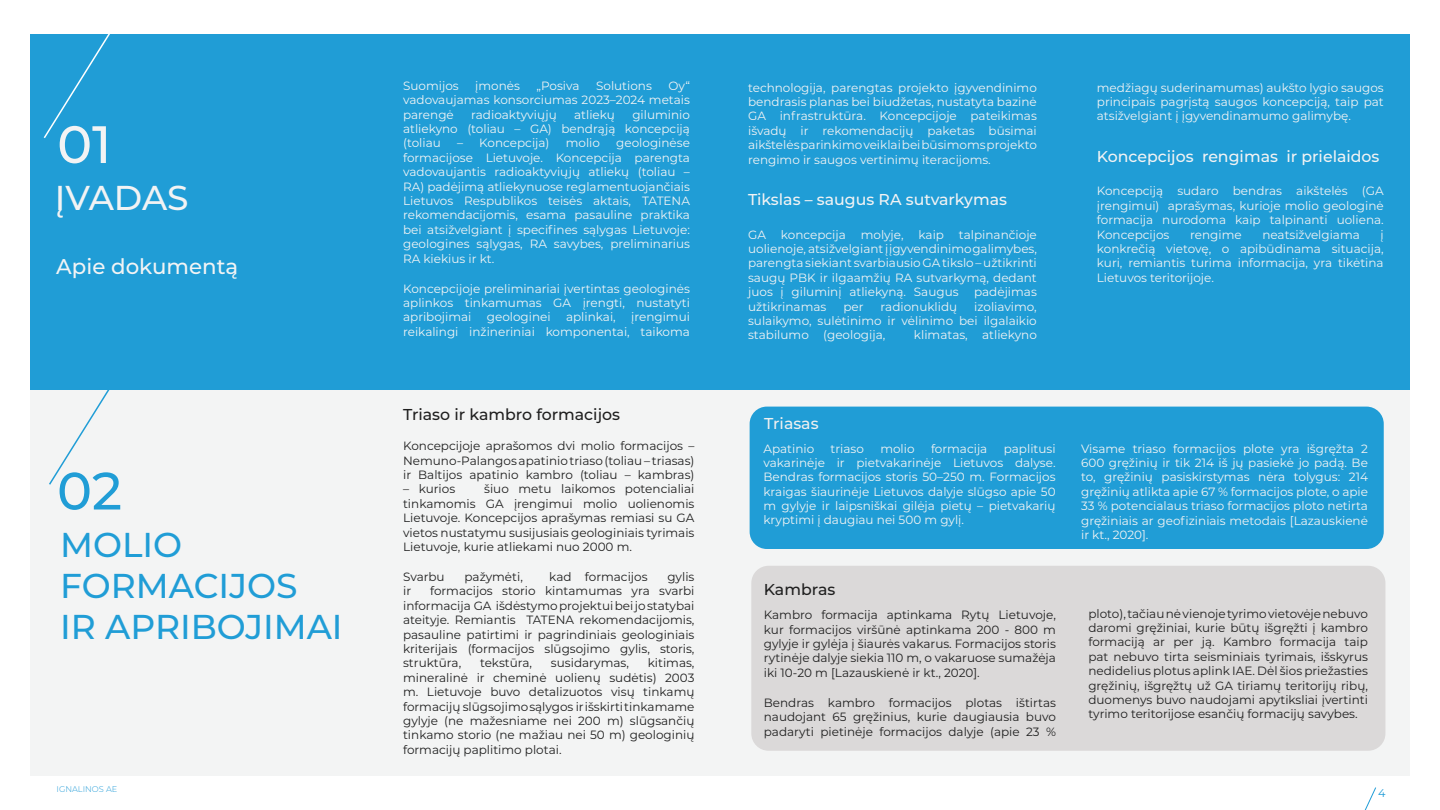
<style>
.page{position:relative;width:1440px;height:810px;background:#fff}
.page>*{position:absolute;margin:0;border:0;box-sizing:border-box;transform-origin:0 0}
.t1{font:500 52.5px "Montserrat";color:#f2f3f4}
.t2{font:500 52.5px "Montserrat";color:#209dd6}
.t3{font:500 34.5px/41.4px "Montserrat";color:#209dd6}
.t4{font:500 34.5px "Montserrat";letter-spacing:-.005em;color:#f2f3f4}
.t5{font:500 21.3px "Montserrat";color:#f2f4f5}
.t6{font:500 15.75px "Montserrat";color:#f2f3f4}
.t7{font:500 15.75px "Montserrat";color:#1f1f1f}
.t8{font:500 15.75px "Montserrat";color:#f0f0f0}
.t9{font:12px/14.4px "Montserrat";color:#1f1f1f;text-align:justify}
.t10{font:12px/14.4px "Montserrat";color:#f2f3f4;text-align:justify}
.t11{font:12px/14.4px "Montserrat";color:#f2f4f5;text-align:justify}
.t12{font:12px/14.4px "Montserrat";color:#f3f4f4;text-align:justify}
.t13{font:11.25px "Montserrat";color:#1f9cd7}
.t14{font:300 8.25px "Montserrat";color:#239cd8}
</style>
<div class="page">
<div style="left:30px;top:34px;width:1380px;height:371px;background:#209dd6"></div>
<svg style="left:43px;top:34px;width:67px;height:104px"></svg>
<div style="left:30px;top:390px;width:1380px;height:385px;background:#f3f4f4"></div>
<div style="left:750px;top:407px;width:634px;height:142px;background:#209dd6;border-radius:17px"></div>
<div style="left:751px;top:566px;width:634px;height:185px;background:#dbd9d9;border-radius:17px"></div>
<svg style="left:1364px;top:787px;width:12px;height:23px"></svg>
<svg style="left:49px;top:390px;width:61px;height:95px"></svg>
<h1 class="t1" style="left:57px;top:108px;width:56px">01</h1>
<h2 class="t4" style="left:55px;top:174px;width:135px">ĮVADAS</h2>
<h3 class="t5" style="left:56px;top:252px;width:184px">Apie dokumentą</h3>
<h1 class="t2" style="left:57px;top:454px;width:66px">02</h1>
<h2 class="t3" style="left:60px;top:522px;width:284px">MOLIO<br>FORMACIJOS<br>IR APRIBOJIMAI</h2>
<p class="t11" style="left:403px;top:78px;width:288px;text-indent:265px">Oy“ vadovaujamas konsorciumas 2023–2024 metais parengė</p>
<p class="t11" style="left:403px;top:78px;width:57px">Suomijos</p>
<p class="t11" style="left:475px;top:78px;width:46px">įmonės</p>
<p class="t11" style="left:537px;top:78px;width:45px">„Posiva</p>
<p class="t11" style="left:596px;top:78px;width:57px">Solutions</p>
<p class="t11" style="left:403px;top:107px;width:288px;text-indent:229px">giluminio atliekyno (toliau – GA) bendrąją koncepciją (toliau</p>
<p class="t11" style="left:471px;top:107px;width:87px">radioaktyviųjų</p>
<p class="t11" style="left:574px;top:107px;width:42px">atliekų</p>
<p class="t11" style="left:403px;top:135px;width:288px;text-indent:213px">geologinėse formacijose Lietuvoje. Koncepcija parengta vadovaujantis radioaktyviųjų atliekų (toliau – RA) padėjimą atliekynuose reglamentuojančiais Lietuvos Respublikos teisės aktais, TATENA rekomendacijomis, esama pasauline praktika bei atsižvelgiant į specifines sąlygas Lietuvoje: geologines sąlygas, RA savybes, preliminarius RA kiekius ir kt.</p>
<p class="t11" style="left:403px;top:281px;width:288px">Koncepcijoje preliminariai įvertintas geologinės aplinkos tinkamumas GA įrengti, nustatyti apribojimai</p>
<p class="t11" style="left:457px;top:135px;width:94px">– Koncepcija)</p>
<p class="t11" style="left:566px;top:135px;width:36px">molio</p>
<p class="t11" style="left:403px;top:309px;width:288px;text-align:right">įrengimui<br>reikalingi inžineriniai komponentai, taikoma</p>
<p class="t11" style="left:487px;top:309px;width:65px">geologinei</p>
<p class="t11" style="left:566px;top:309px;width:51px">aplinkai,</p>
<h3 class="t7" style="left:403px;top:404px;width:218px">Triaso ir kambro formacijos</h3>
<p class="t9" style="left:403px;top:438px;width:293px">Koncepcijoje aprašomos dvi molio formacijos – Nemuno-Palangos apatinio triaso (toliau – triasas) ir Baltijos apatinio kambro (toliau – kambras)</p>
<p class="t9" style="left:403px;top:482px;width:54px">– kurios</p>
<p class="t9" style="left:403px;top:482px;width:293px;text-indent:81px">šiuo metu laikomos potencialiai tinkamomis GA įrengimui molio uolienomis Lietuvoje. Koncepcijos aprašymas remiasi su GA vietos nustatymu susijusiais geologiniais tyrimais Lietuvoje, kurie atliekami nuo 2000 m.</p>
<p class="t9" style="left:403px;top:569px;width:43px">Svarbu</p>
<p class="t9" style="left:465px;top:569px;width:60px">pažymėti,</p>
<p class="t9" style="left:549px;top:569px;width:100px">kad formacijos</p>
<p class="t9" style="left:667px;top:569px;width:29px">gylis</p>
<p class="t9" style="left:403px;top:584px;width:10px">ir</p>
<p class="t9" style="left:403px;top:584px;width:293px;text-indent:27px">formacijos storio kintamumas yra svarbi informacija GA išdėstymo projektui bei jo statybai ateityje. Remiantis TATENA rekomendacijomis, pasauline patirtimi ir pagrindiniais geologiniais kriterijais (formacijos slūgsojimo gylis, storis, struktūra,</p>
<p class="t9" style="left:403px;top:656px;width:293px;text-indent:245px">kitimas, mineralinė ir cheminė uolienų sudėtis) 2003 m. Lietuvoje buvo detalizuotos visų tinkamų formacijų slūgsojimo sąlygos ir išskirti tinkamame gylyje (ne mažesniame nei 200 m) slūgsančių tinkamo storio (ne mažiau nei 50 m) geologinių formacijų paplitimo plotai.</p>
<p class="t9" style="left:480px;top:656px;width:54px">tekstūra,</p>
<p class="t9" style="left:551px;top:656px;width:79px">susidarymas,</p>
<p class="t10" style="left:748px;top:80px;width:290px">technologija, parengtas projekto įgyvendinimo bendrasis planas bei biudžetas, nustatyta bazinė GA infrastruktūra. Koncepcijoje pateikimas išvadų ir rekomendacijų paketas būsimai aikštelės parinkimo veiklai bei būsimoms projekto rengimo ir saugos vertinimų iteracijoms.</p>
<h3 class="t6" style="left:748px;top:188px;width:260px">Tikslas – saugus RA sutvarkymas</h3>
<p class="t10" style="left:748px;top:227px;width:290px">GA koncepcija molyje, kaip talpinančioje uolienoje, atsižvelgiant į įgyvendinimo galimybes, parengta siekiant svarbiausio GA tikslo – užtikrinti saugų PBK ir ilgaamžių RA sutvarkymą, dedant juos į giluminį atliekyną. Saugus</p>
<p class="t10" style="left:974px;top:284px;width:64px">padėjimas</p>
<p class="t10" style="left:748px;top:299px;width:290px;text-indent:226px">izoliavimo, sulaikymo, sulėtinimo ir vėlinimo bei ilgalaikio stabilumo (geologija,</p>
<p class="t10" style="left:748px;top:299px;width:80px">užtikrinamas</p>
<p class="t10" style="left:843px;top:299px;width:22px">per</p>
<p class="t10" style="left:881px;top:299px;width:78px">radionuklidų</p>
<p class="t10" style="left:914px;top:328px;width:124px">klimatas, atliekyno</p>
<p class="t10" style="left:1097px;top:80px;width:288px">medžiagų suderinamumas) aukšto lygio saugos principais pagrįstą saugos koncepciją, taip pat atsižvelgiant į įgyvendinamumo galimybę.</p>
<h3 class="t6" style="left:1097px;top:145px;width:284px">Koncepcijos rengimas ir prielaidos</h3>
<p class="t10" style="left:1097px;top:184px;width:288px">Koncepciją sudaro bendras aikštelės (GA įrengimui) aprašymas, kurioje molio geologinė formacija nurodoma kaip talpinanti uoliena.<br>Koncepcijos</p>
<p class="t10" style="left:1097px;top:227px;width:288px;text-indent:284px">į konkrečią vietovę, o apibūdinama situacija, kuri, remiantis turima informacija, yra tikėtina Lietuvos teritorijoje.</p>
<p class="t10" style="left:1190px;top:227px;width:53px">rengime</p>
<p class="t10" style="left:1262px;top:227px;width:99px">neatsižvelgiama</p>
<h3 class="t8" style="left:764px;top:412px;width:56px">Triasas</h3>
<p class="t12" style="left:764px;top:441px;width:52px">Apatinio</p>
<p class="t12" style="left:831px;top:441px;width:35px">triaso</p>
<p class="t12" style="left:880px;top:441px;width:36px">molio</p>
<p class="t12" style="left:931px;top:441px;width:58px">formacija</p>
<p class="t12" style="left:764px;top:441px;width:294px;text-indent:240px">paplitusi vakarinėje ir pietvakarinėje Lietuvos dalyse.<br>Bendras formacijos storis 50–250 m. Formacijos kraigas šiaurinėje Lietuvos dalyje slūgso apie 50 m gylyje ir laipsniškai gilėja pietų – pietvakarių kryptimi į daugiau nei 500 m gylį.</p>
<h3 class="t7" style="left:764px;top:578px;width:73px">Kambras</h3>
<p class="t9" style="left:764px;top:607px;width:294px">Kambro formacija aptinkama Rytų Lietuvoje, kur formacijos viršūnė aptinkama 200 - 800 m gylyje ir gylėja į šiaurės vakarus. Formacijos storis rytinėje dalyje siekia 110 m, o vakaruose sumažėja iki 10-20 m [Lazauskienė ir kt., 2020].</p>
<p class="t9" style="left:764px;top:695px;width:294px">Bendras kambro formacijos plotas ištirtas naudojant 65 gręžinius, kurie daugiausia buvo padaryti pietinėje formacijos dalyje (apie 23 %</p>
<p class="t12" style="left:1081px;top:441px;width:288px">Visame triaso formacijos plote yra išgręžta 2<br>600 gręžinių ir tik 214 iš jų pasiekė jo padą. Be to, gręžinių pasiskirstymas nėra tolygus: 214 gręžinių atlikta apie 67 % formacijos plote, o apie 33 % potencialaus triaso formacijos ploto netirta gręžiniais ar geofiziniais metodais [Lazauskienė ir kt., 2020].</p>
<p class="t9" style="left:1088px;top:606px;width:281px">ploto), tačiau nė vienoje tyrimo vietovėje nebuvo daromi gręžiniai, kurie būtų išgręžti į kambro formaciją ar per ją. Kambro formacija taip pat nebuvo tirta seisminiais tyrimais, išskyrus nedidelius plotus aplink IAE. Dėl šios priežasties gręžinių, išgręžtų už GA tiriamų teritorijų ribų, duomenys buvo naudojami apytiksliai įvertinti tyrimo teritorijose esančių formacijų savybes.</p>
<p class="t14" style="left:57px;top:784px;width:62px">IGNALINOS AE</p>
<p class="t13" style="left:1378px;top:785px;width:9px">4</p>
</div>
